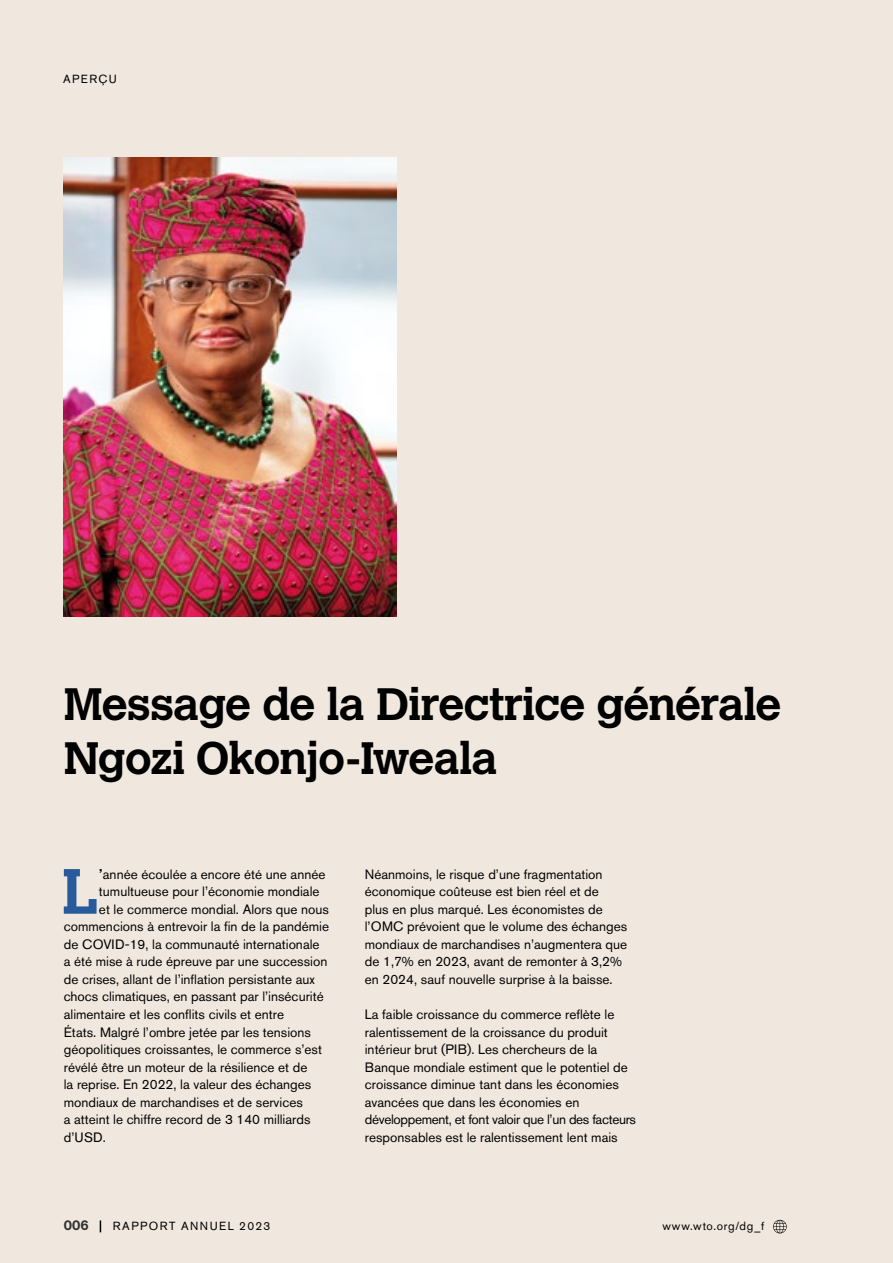
<style>
.page{position:relative;width:893px;height:1263px;background:#f0e8df}
.page>*{position:absolute;margin:0;border:0;box-sizing:border-box;transform-origin:0 0}
.t1{font:700 63.3px "Calvert MT Std";color:#275b9b}
.t2{font:700 45px/54px "Calvert MT Std";letter-spacing:-.025em;color:#000}
.t3{font:13.5px/17.5px "Akzidenz Grotesk BE";color:#000}
.t4{font:700 13.5px "Calvert MT Std";color:#333332}
.t5{font:11.7px "Akzidenz Grotesk BE";letter-spacing:.125em;color:#000}
.t6{font:11.7px "Akzidenz Grotesk BE";letter-spacing:.055em;color:#000}
.s1{font-family:"Calvert MT Std";font-weight:700}
</style>
<div class="page">
<img style="left:64px;top:157px;width:332px;height:459px">
<svg style="left:773px;top:1220px;width:14px;height:13px"></svg>
<svg style="left:100px;top:1220px;width:1px;height:12px"></svg>
<p class="t5" style="left:63px;top:72px;width:55px">APERÇU</p>
<h2 class="t2" style="left:64px;top:676px;width:719px">Message de la Directrice générale<br>Ngozi Okonjo-Iweala</h2>
<h1 class="t1" style="left:62px;top:851px;width:38px">L</h1>
<p class="t3" style="left:99px;top:865px;width:228px"><span class="s1">’</span>année écoulée a encore été une année</p>
<p class="t3" style="left:99px;top:882px;width:222px">tumultueuse pour l’économie mondiale</p>
<p class="t3" style="left:99px;top:900px;width:232px">et le commerce mondial. Alors que nous</p>
<p class="t3" style="left:64px;top:918px;width:267px">commencions à entrevoir la fin de la pandémie</p>
<p class="t3" style="left:64px;top:935px;width:257px">de COVID-19, la communauté internationale</p>
<p class="t3" style="left:64px;top:953px;width:265px">a été mise à rude épreuve par une succession</p>
<p class="t3" style="left:64px;top:970px;width:253px">de crises, allant de l’inflation persistante aux</p>
<p class="t3" style="left:64px;top:988px;width:261px">chocs climatiques, en passant par l’insécurité</p>
<p class="t3" style="left:64px;top:1005px;width:222px">alimentaire et les conflits civils et entre</p>
<p class="t3" style="left:64px;top:1023px;width:249px">États. Malgré l’ombre jetée par les tensions</p>
<p class="t3" style="left:64px;top:1040px;width:260px">géopolitiques croissantes, le commerce s’est</p>
<p class="t3" style="left:64px;top:1058px;width:245px">révélé être un moteur de la résilience et de</p>
<p class="t3" style="left:64px;top:1076px;width:249px">la reprise. En 2022, la valeur des échanges</p>
<p class="t3" style="left:64px;top:1093px;width:241px">mondiaux de marchandises et de services</p>
<p class="t3" style="left:64px;top:1111px;width:248px">a atteint le chiffre record de 3 140 milliards</p>
<p class="t3" style="left:64px;top:1128px;width:44px">d’USD.</p>
<p class="t3" style="left:365px;top:865px;width:264px">Néanmoins, le risque d’une fragmentation économique coûteuse est bien réel et de<br>plus en plus marqué. Les économistes de l’OMC prévoient que le volume des échanges mondiaux de marchandises n’augmentera que de 1,7% en 2023, avant de remonter à 3,2% en 2024, sauf nouvelle surprise à la baisse.</p>
<p class="t3" style="left:365px;top:1005px;width:273px">La faible croissance du commerce reflète le ralentissement de la croissance du produit intérieur brut (PIB). Les chercheurs de la Banque mondiale estiment que le potentiel de croissance diminue tant dans les économies avancées que dans les économies en développement, et font valoir que l’un des facteurs responsables est le ralentissement lent mais</p>
<p class="t4" style="left:64px;top:1216px;width:26px">006</p>
<p class="t6" style="left:662px;top:1218px;width:103px">www.wto.org/dg_f</p>
<p class="t5" style="left:113px;top:1218px;width:159px">RAPPORT ANNUEL 2023</p>
</div>
